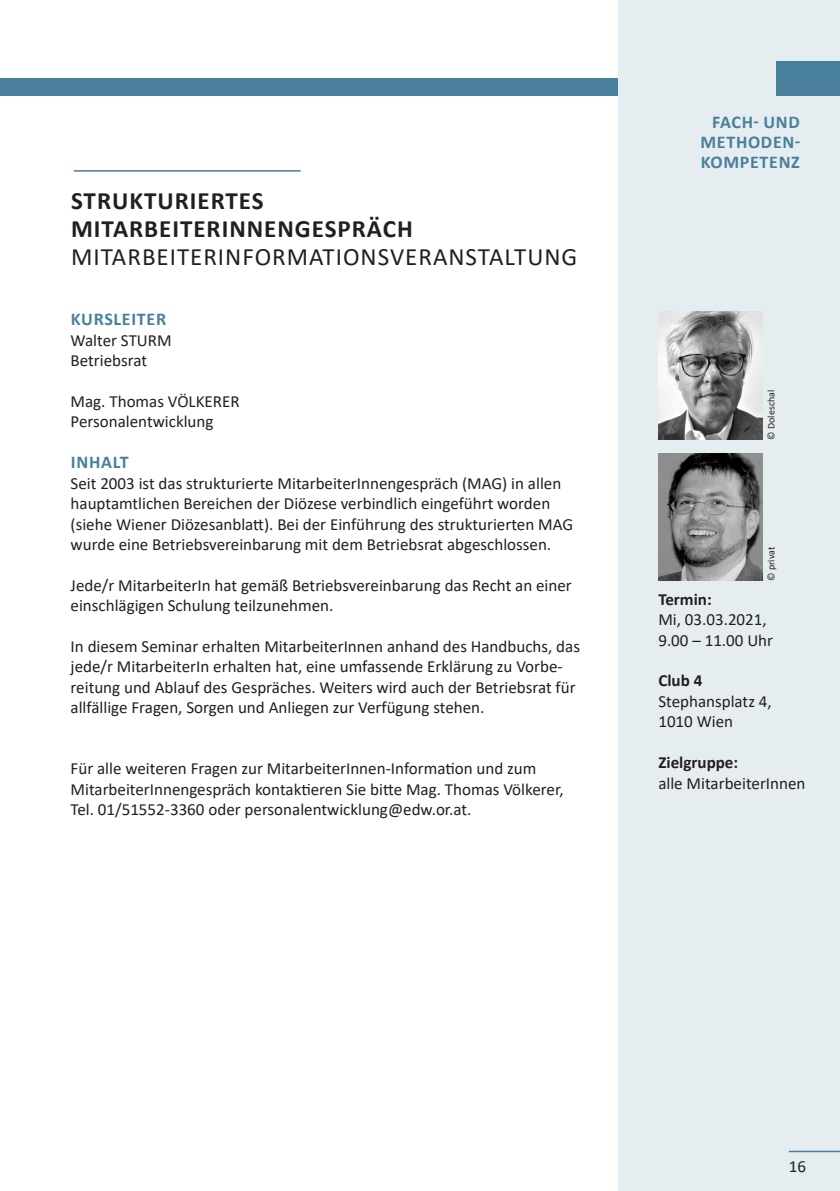
<style>
.page{position:relative;width:840px;height:1191px;background:#fff}
.page>*{position:absolute;margin:0;border:0;box-sizing:border-box;transform-origin:0 0}
.t1{font:700 25px/27.6px "Calibri";letter-spacing:.04em;color:#231f20}
.t2{font:25px "Calibri";letter-spacing:.04em;color:#231f20}
.t3{font:700 18px/20px "Calibri";letter-spacing:.04em;color:#48809b;text-align:justify}
.t4{font:17px/20.4px "Calibri";color:#231f20}
.t5{font:700 17px "Calibri";color:#231f20}
.t6{font:10px "Calibri";color:#231f20}
</style>
<div class="page">
<div style="left:0;top:78px;width:624px;height:17px;background:#48809b"></div>
<div style="left:618px;top:0;width:221px;height:1191px;background:#e6edf1"></div>
<hr style="left:788px;top:1150px;width:51px;height:2px;background:#48809b">
<hr style="left:74px;top:170px;width:226px;height:2px;background:#48809b">
<img style="left:658px;top:453px;width:104px;height:128px">
<div style="left:776px;top:61px;width:63px;height:34px;background:#48809b"></div>
<img style="left:658px;top:312px;width:104px;height:127px">
<h1 class="t1" style="left:71px;top:187px;width:343px">STRUKTURIERTES<br>MITARBEITERINNENGESPRÄCH</h1>
<h1 class="t2" style="left:71px;top:239px;width:507px">MITARBEITERINFORMATIONSVERANSTALTUNG</h1>
<p class="t3" style="left:71px;top:309px;width:97px">KURSLEITER</p>
<p class="t4" style="left:71px;top:329px;width:102px">Walter STURM<br>Betriebsrat</p>
<p class="t4" style="left:71px;top:391px;width:170px">Mag. Thomas VÖLKERER<br>Personalentwicklung</p>
<p class="t3" style="left:71px;top:452px;width:59px">INHALT</p>
<p class="t4" style="left:71px;top:472px;width:503px">Seit 2003 ist das strukturierte MitarbeiterInnengespräch (MAG) in allen hauptamtlichen Bereichen der Diözese verbindlich eingeführt worden (siehe Wiener Diözesanblatt). Bei der Einführung des strukturierten MAG wurde eine Betriebsvereinbarung mit dem Betriebsrat abgeschlossen.</p>
<p class="t4" style="left:71px;top:574px;width:502px">Jede/r MitarbeiterIn hat gemäß Betriebsvereinbarung das Recht an einer einschlägigen Schulung teilzunehmen.</p>
<p class="t4" style="left:71px;top:635px;width:510px">In diesem Seminar erhalten MitarbeiterInnen anhand des Handbuchs, das jede/r MitarbeiterIn erhalten hat, eine umfassende Erklärung zu Vorbe&shy;reitung und Ablauf des Gespräches. Weiters wird auch der Betriebsrat für allfällige Fragen, Sorgen und Anliegen zur Verfügung stehen.</p>
<p class="t4" style="left:71px;top:758px;width:494px">Für alle weiteren Fragen zur MitarbeiterInnen-Information und zum<br>MitarbeiterInnengespräch kontaktieren Sie bitte Mag. Thomas Völkerer,<br>Tel. 01/51552-3360 oder personalentwicklung@edw.or.at.</p>
<p class="t3" style="left:700px;top:111px;width:101px;text-indent:12px">FACH- UND METHODEN-KOMPETENZ</p>
<p class="t6" style="left:763px;top:439px;width:51px;rotate:-90deg">© Doleschal</p>
<p class="t6" style="left:763px;top:581px;width:36px;rotate:-90deg">© privat</p>
<p class="t5" style="left:658px;top:587px;width:55px">Termin:</p>
<p class="t4" style="left:658px;top:609px;width:116px">Mi, 03.03.2021,<br>9.00 – 11.00 Uhr</p>
<p class="t5" style="left:658px;top:669px;width:45px">Club 4</p>
<p class="t4" style="left:658px;top:690px;width:115px">Stephansplatz 4,<br>1010 Wien</p>
<p class="t5" style="left:658px;top:750px;width:81px">Zielgruppe:</p>
<p class="t4" style="left:658px;top:772px;width:148px">alle MitarbeiterInnen</p>
<p class="t4" style="left:788px;top:1155px;width:19px">16</p>
</div>
